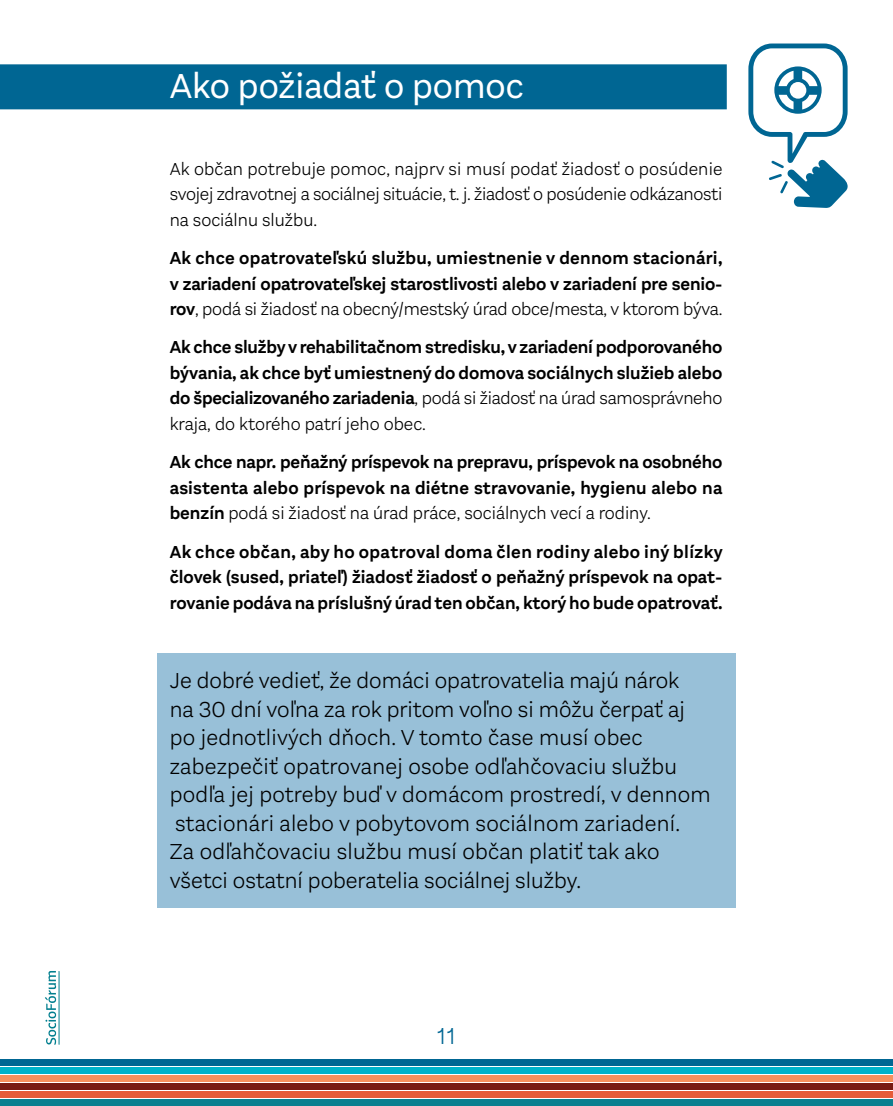
<style>
.page{position:relative;width:893px;height:1106px;background:#fff}
.page>*{position:absolute;margin:0;border:0;box-sizing:border-box;transform-origin:0 0}
.t1{font:36px "Aestetico";color:#fff}
.t2{font:300 24px "Aestetico";color:#006693}
.t3{font:300 22.5px/28.5px "Aestetico";letter-spacing:.01em;color:#000}
.t4{font:600 18px/25.5px "Aestetico";color:#000;text-align:justify}
.t5{font:300 18px/25.5px "Aestetico";letter-spacing:-.015em;color:#000;text-align:justify}
.s1{font-weight:300}
</style>
<div class="page">
<svg style="left:45px;top:971px;width:11px;height:73px"></svg>
<hr style="left:59px;top:971px;width:1px;height:73px;background:#027f8f">
<div style="left:0;top:1059px;width:893px;height:6px;background:#006693"></div>
<div style="left:0;top:1067px;width:893px;height:6px;background:#00b2ca"></div>
<div style="left:0;top:1075px;width:893px;height:6px;background:#f6905d"></div>
<div style="left:0;top:1083px;width:893px;height:6px;background:#781b13"></div>
<div style="left:0;top:1091px;width:893px;height:6px;background:#e55c39"></div>
<div style="left:0;top:1099px;width:893px;height:6px;background:#0a7f8f"></div>
<div style="left:0;top:64px;width:727px;height:45px;background:#006693"></div>
<div style="left:157px;top:653px;width:578px;height:55px;background:#98c0d8"></div>
<div style="left:157px;top:681px;width:578px;height:56px;background:#98c0d8"></div>
<div style="left:157px;top:710px;width:578px;height:112px;background:#98c0d8"></div>
<div style="left:157px;top:795px;width:578px;height:56px;background:#98c0d8"></div>
<div style="left:157px;top:824px;width:578px;height:55px;background:#98c0d8"></div>
<div style="left:157px;top:852px;width:578px;height:56px;background:#98c0d8"></div>
<svg style="left:748px;top:43px;width:100px;height:165px"></svg>
<h1 class="t1" style="left:170px;top:66px;width:355px">Ako požiadať o pomoc</h1>
<p class="t5" style="left:170px;top:156px;width:554px">Ak občan potrebuje pomoc, najprv si musí podať žiadosť o posúdenie svojej zdravotnej a sociálnej situácie, t. j. žiadosť o posúdenie odkázanosti na sociálnu službu.</p>
<p class="t4" style="left:170px;top:245px;width:554px">Ak chce opatrovateľskú službu, umiestnenie v dennom stacionári, v zariadení opatrovateľskej starostlivosti alebo v zariadení pre senio&shy;rov<span class="s1">, podá si žiadosť na obecný/mestský úrad obce/mesta, v ktorom býva.</span></p>
<p class="t4" style="left:170px;top:335px;width:554px">Ak chce služby v rehabilitačnom stredisku, v zariadení podporovaného bývania, ak chce byť umiestnený do domova sociálnych služieb alebo do špecializovaného zariadenia<span class="s1">, podá si žiadosť na úrad samosprávneho kraja, do ktorého patrí jeho obec.</span></p>
<p class="t4" style="left:170px;top:450px;width:554px">Ak chce napr. peňažný príspevok na prepravu, príspevok na osobného asistenta alebo príspevok na diétne stravovanie, hygienu alebo na benzín <span class="s1">podá si žiadosť na úrad práce, sociálnych vecí a rodiny.</span></p>
<p class="t4" style="left:170px;top:539px;width:555px">Ak chce občan, aby ho opatroval doma člen rodiny alebo iný blízky človek (sused, priateľ) žiadosť žiadosť o peňažný príspevok na opat&shy;rovanie podáva na príslušný úrad ten občan, ktorý ho bude opatrovať.</p>
<p class="t3" style="left:170px;top:666px;width:543px">Je dobré vedieť, že domáci opatrovatelia majú nárok<br>na 30 dní voľna za rok pritom voľno si môžu čerpať aj po jednotlivých dňoch. V tomto čase musí obec zabezpečiť opatrovanej osobe odľahčovaciu službu podľa jej potreby buď v domácom prostredí, v dennom stacionári alebo v pobytovom sociálnom zariadení.<br>Za odľahčovaciu službu musí občan platiť tak ako všetci ostatní poberatelia sociálnej služby.</p>
<h2 class="t2" style="left:437px;top:1022px;width:21px">11</h2>
</div>
